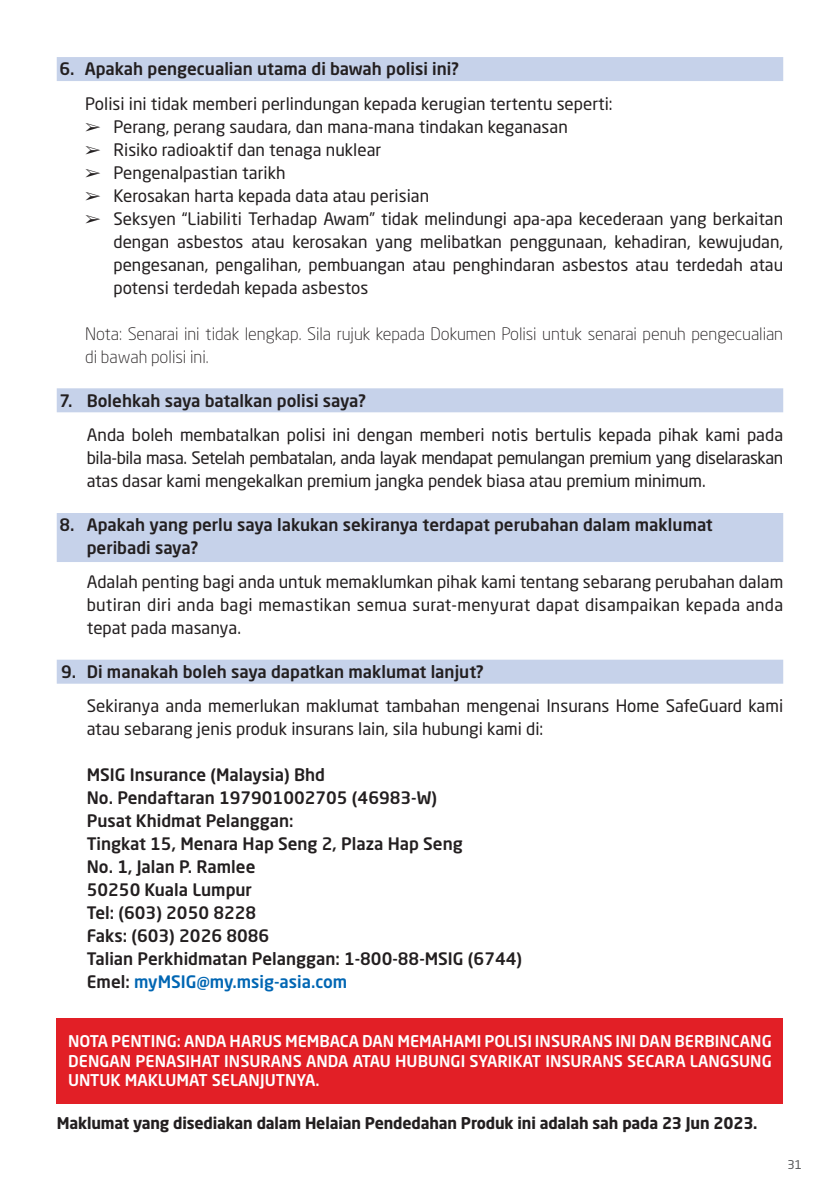
<style>
.page{position:relative;width:840px;height:1191px;background:#fff}
.page>*{position:absolute;margin:0;border:0;box-sizing:border-box;transform-origin:0 0}
.BASE__Reg__8_5_11_5{font:17px/23px "Neo Sans Std";color:#231f20;text-align:justify}
.BASE-2__Tab_Start_at{font:500 17px/23px "Neo Sans Std";color:#231f20}
.BAND__Disclosure__Ta{font:500 17px/23px "Neo Sans Std";color:#231f20}
.BASE__Reg__8_5_11_5-2{font:300 17px/23px "Neo Sans Std";letter-spacing:-.005em;color:#231f20}
.BAND-2__Disclosure{font:500 17px "Neo Sans Std";color:#231f20}
.BASE-2__Tab_Start_at-2{font:500 16px/19.2px "Neo Sans Std";color:#fff;text-align:justify}
.BASE-2__Tab_Start_at-3{font:700 16px "Neo Sans Std";letter-spacing:-.01em;color:#231f20}
.t1{font:12px "Neo Sans Std";color:#57585a}
.s1{color:#0166b3}
</style>
<div class="page">
<div style="left:57px;top:57px;width:725px;height:24px;background:#c6d2ea"></div>
<div style="left:57px;top:388px;width:725px;height:24px;background:#c6d2ea"></div>
<div style="left:57px;top:513px;width:725px;height:49px;background:#c6d2ea"></div>
<div style="left:57px;top:659px;width:725px;height:24px;background:#c6d2ea"></div>
<div style="left:57px;top:1017px;width:725px;height:86px;background:#e21f26"></div>
<p class="BAND-2__Disclosure" style="left:60px;top:58px;width:400px">6. Apakah pengecualian utama di bawah polisi ini?</p>
<p class="BASE__Reg__8_5_11_5" style="left:85px;top:92px;width:528px">Polisi ini tidak memberi perlindungan kepada kerugian tertentu seperti:</p>
<p class="BASE__Reg__8_5_11_5" style="left:85px;top:115px;width:484px">➢ Perang, perang saudara, dan mana-mana tindakan keganasan</p>
<p class="BASE__Reg__8_5_11_5" style="left:85px;top:138px;width:297px">➢ Risiko radioaktif dan tenaga nuklear</p>
<p class="BASE__Reg__8_5_11_5" style="left:85px;top:161px;width:202px">➢ Pengenalpastian tarikh</p>
<p class="BASE__Reg__8_5_11_5" style="left:85px;top:184px;width:345px">➢ Kerosakan harta kepada data atau perisian</p>
<p class="BASE__Reg__8_5_11_5" style="left:113px;top:207px;width:671px;text-indent:-28px">➢ Seksyen “Liabiliti Terhadap Awam” tidak melindungi apa-apa kecederaan yang berkaitan dengan asbestos atau kerosakan yang melibatkan penggunaan, kehadiran, kewujudan, pengesanan, pengalihan, pembuangan atau penghindaran asbestos atau terdedah atau potensi terdedah kepada asbestos</p>
<p class="BASE__Reg__8_5_11_5-2" style="left:85px;top:322px;width:699px">Nota: Senarai ini tidak lengkap. Sila rujuk kepada Dokumen Polisi untuk senarai penuh pengecualian di bawah polisi ini.</p>
<p class="BAND__Disclosure__Ta" style="left:60px;top:388px;width:308px">7. Bolehkah saya batalkan polisi saya?</p>
<p class="BASE__Reg__8_5_11_5" style="left:87px;top:423px;width:697px">Anda boleh membatalkan polisi ini dengan memberi notis bertulis kepada pihak kami pada bila-bila masa. Setelah pembatalan, anda layak mendapat pemulangan premium yang diselaraskan atas dasar kami mengekalkan premium jangka pendek biasa atau premium minimum.</p>
<p class="BAND__Disclosure__Ta" style="left:87px;top:512px;width:627px;text-indent:-27px">8. Apakah yang perlu saya lakukan sekiranya terdapat perubahan dalam maklumat peribadi saya?</p>
<p class="BASE__Reg__8_5_11_5" style="left:87px;top:570px;width:697px">Adalah penting bagi anda untuk memaklumkan pihak kami tentang sebarang perubahan dalam butiran diri anda bagi memastikan semua surat-menyurat dapat disampaikan kepada anda tepat pada masanya.</p>
<p class="BAND-2__Disclosure" style="left:61px;top:661px;width:424px">9. Di manakah boleh saya dapatkan maklumat lanjut?</p>
<p class="BASE__Reg__8_5_11_5" style="left:87px;top:694px;width:697px">Sekiranya anda memerlukan maklumat tambahan mengenai Insurans Home SafeGuard kami atau sebarang jenis produk insurans lain, sila hubungi kami di:</p>
<p class="BASE-2__Tab_Start_at" style="left:87px;top:763px;width:240px">MSIG Insurance (Malaysia) Bhd</p>
<p class="BASE-2__Tab_Start_at" style="left:87px;top:786px;width:436px">No. Pendaftaran 197901002705 (46983-W)<br>Pusat Khidmat Pelanggan:<br>Tingkat 15, Menara Hap Seng 2, Plaza Hap Seng<br>No. 1, Jalan P. Ramlee<br>50250 Kuala Lumpur<br>Tel: (603) 2050 8228<br>Faks: (603) 2026 8086<br>Talian Perkhidmatan Pelanggan: 1-800-88-MSIG (6744)<br>Emel: <span class="s1">myMSIG@my.msig-asia.com</span></p>
<p class="BASE-2__Tab_Start_at-2" style="left:68px;top:1031px;width:705px">NOTA PENTING: ANDA HARUS MEMBACA DAN MEMAHAMI POLISI INSURANS INI DAN BERBINCANG DENGAN PENASIHAT INSURANS ANDA ATAU HUBUNGI SYARIKAT INSURANS SECARA LANGSUNG UNTUK MAKLUMAT SELANJUTNYA.</p>
<p class="BASE-2__Tab_Start_at-3" style="left:57px;top:1112px;width:702px">Maklumat yang disediakan dalam Helaian Pendedahan Produk ini adalah sah pada 23 Jun 2023.</p>
<p class="t1" style="left:787px;top:1157px;width:16px">31</p>
</div>
